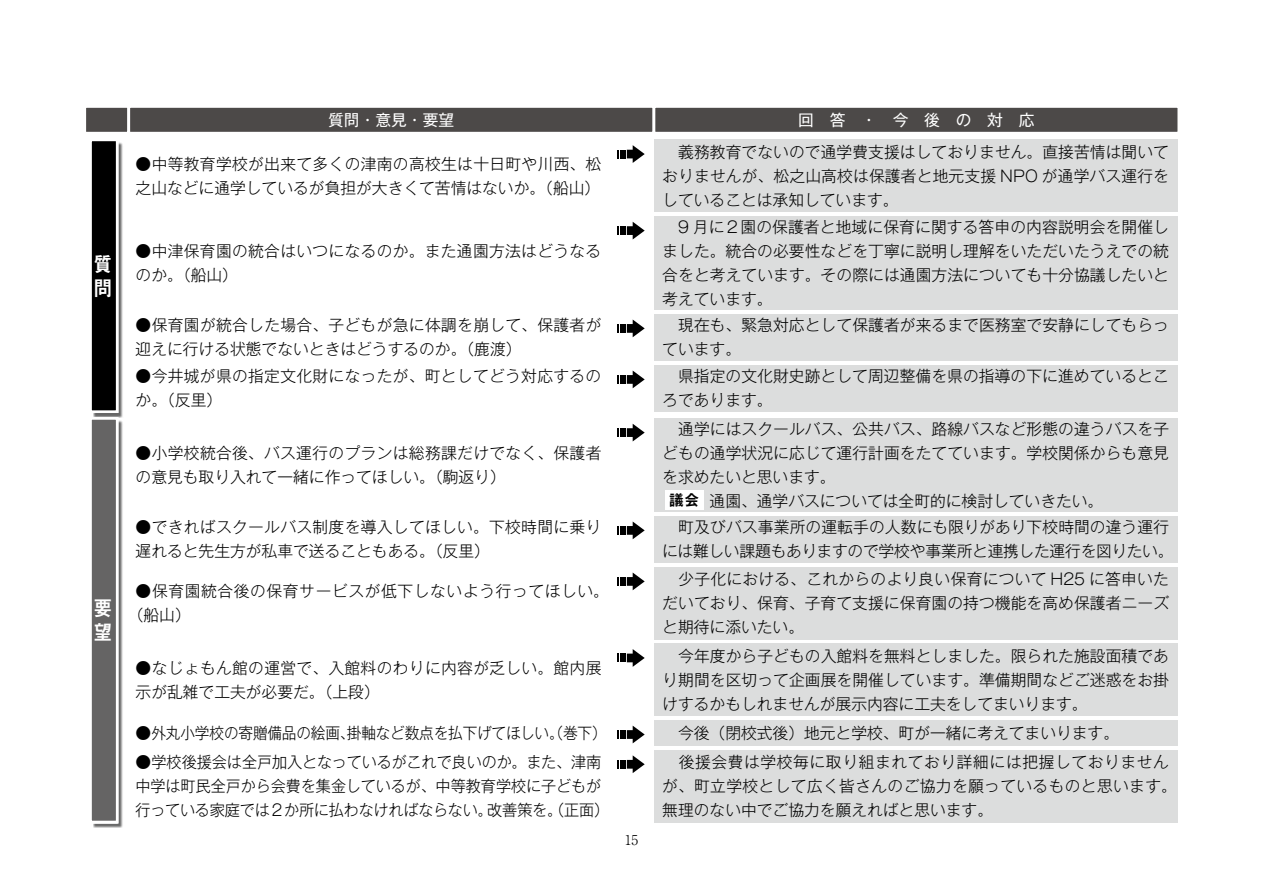
<style>
.page{position:relative;width:1263px;height:893px;background:#fff}
.page>*{position:absolute;margin:0;border:0;box-sizing:border-box;transform-origin:0 0}
.t1{font:21px/24px "Midashi Go Pro MB31";color:#fff;scale:.9 1}
.t2{font:300 15.75px/24px "Gothic MB101 Pro";letter-spacing:.005em;color:#000}
.t3{font:300 15.75px/24px "Gothic MB101 Pro";letter-spacing:.025em;color:#000}
.t4{font:300 15.75px/24px "Gothic MB101 Pro";letter-spacing:.04em;color:#000}
.t5{font:15.75px "Gothic MB101 Pro";letter-spacing:1em;color:#fff}
.t6{font:15.75px "Midashi Go Pro MB31";color:#000}
.t7{font:300 13.5px "Ryumin Pro";color:#000}
</style>
<div class="page">
<svg style="left:617px;top:145px;width:28px;height:18px"></svg>
<div style="left:654px;top:140px;width:523px;height:72px;background:#dcdddd"></div>
<div style="left:85px;top:106px;width:44px;height:27px;background:#4c4948;border:2px solid #fff"></div>
<div style="left:129px;top:107px;width:524px;height:26px;background:#4c4948"></div>
<div style="left:129px;top:106px;width:525px;height:27px;border:2px solid #fff"></div>
<div style="left:654px;top:107px;width:524px;height:26px;background:#4c4948"></div>
<div style="left:654px;top:106px;width:525px;height:27px;border:2px solid #fff"></div>
<div style="left:93px;top:142px;width:30px;height:276px;background:#000;opacity:.6"></div>
<div style="left:89px;top:138px;width:30px;height:275px;background:#fff"></div>
<div style="left:91px;top:140px;width:26px;height:271px;background:#000"></div>
<div style="left:90px;top:140px;width:27px;height:272px;border:2px solid #fff"></div>
<svg style="left:617px;top:222px;width:28px;height:17px"></svg>
<div style="left:654px;top:216px;width:523px;height:94px;background:#dcdddd"></div>
<svg style="left:617px;top:319px;width:28px;height:18px"></svg>
<svg style="left:617px;top:371px;width:28px;height:17px"></svg>
<svg style="left:617px;top:424px;width:28px;height:17px"></svg>
<svg style="left:617px;top:521px;width:28px;height:18px"></svg>
<div style="left:654px;top:314px;width:523px;height:47px;background:#dcdddd"></div>
<div style="left:654px;top:365px;width:523px;height:47px;background:#dcdddd"></div>
<div style="left:654px;top:418px;width:523px;height:94px;background:#dcdddd"></div>
<div style="left:654px;top:516px;width:523px;height:47px;background:#dcdddd"></div>
<div style="left:665px;top:490px;width:39px;height:20px;background:#fff"></div>
<div style="left:93px;top:420px;width:30px;height:408px;background:#000;opacity:.6"></div>
<div style="left:89px;top:417px;width:30px;height:406px;background:#fff"></div>
<div style="left:91px;top:419px;width:26px;height:402px;background:#656464"></div>
<div style="left:90px;top:418px;width:27px;height:404px;border:2px solid #fff"></div>
<svg style="left:617px;top:649px;width:28px;height:18px"></svg>
<div style="left:654px;top:644px;width:523px;height:72px;background:#dcdddd"></div>
<svg style="left:617px;top:572px;width:28px;height:18px"></svg>
<div style="left:654px;top:567px;width:523px;height:72px;background:#dcdddd"></div>
<svg style="left:617px;top:755px;width:28px;height:18px"></svg>
<div style="left:654px;top:750px;width:523px;height:72px;background:#dcdddd"></div>
<svg style="left:617px;top:726px;width:28px;height:17px"></svg>
<div style="left:654px;top:720px;width:523px;height:26px;background:#dcdddd"></div>
<p class="t5" style="left:328px;top:107px;width:127px">質問・意見・要望</p>
<p class="t5" style="left:798px;top:107px;width:238px">回答・今後の対応</p>
<p class="t2" style="left:136px;top:150px;width:467px">●中等教育学校が出来て多くの津南の高校生は十日町や川西、松之山などに通学しているが負担が大きくて苦情はないか。（船山）</p>
<h1 class="t1" style="left:93px;top:249px;width:22px">質問</h1>
<p class="t2" style="left:136px;top:237px;width:467px">●中津保育園の統合はいつになるのか。また通園方法はどうなるのか。（船山）</p>
<p class="t2" style="left:136px;top:311px;width:467px">●保育園が統合した場合、子どもが急に体調を崩して、保護者が迎えに行ける状態でないときはどうするのか。（鹿渡）</p>
<p class="t2" style="left:136px;top:362px;width:467px">●今井城が県の指定文化財になったが、町としてどう対応するのか。（反里）</p>
<p class="t2" style="left:136px;top:439px;width:467px">●小学校統合後、バス運行のプランは総務課だけでなく、保護者の意見も取り入れて一緒に作ってほしい。（駒返り）</p>
<p class="t2" style="left:136px;top:513px;width:467px">●できればスクールバス制度を導入してほしい。下校時間に乗り遅れると先生方が私車で送ることもある。（反里）</p>
<p class="t2" style="left:662px;top:138px;width:508px;text-align:justify">　義務教育でないので通学費支援はしておりません。直接苦情は聞いておりませんが、松之山高校は保護者と地元支援 NPO が通学バス運行をしていることは承知しています。</p>
<p class="t2" style="left:662px;top:213px;width:508px;text-align:justify">　9 月に２園の保護者と地域に保育に関する答申の内容説明会を開催しました。統合の必要性などを丁寧に説明し理解をいただいたうえでの統合をと考えています。その際には通園方法についても十分協議したいと考えています。</p>
<p class="t2" style="left:662px;top:311px;width:508px">　現在も、緊急対応として保護者が来るまで医務室で安静にしてもらっています。</p>
<p class="t2" style="left:662px;top:362px;width:508px">　県指定の文化財史跡として周辺整備を県の指導の下に進めているところであります。</p>
<p class="t2" style="left:662px;top:415px;width:508px">　通学にはスクールバス、公共バス、路線バスなど形態の違うバスを子どもの通学状況に応じて運行計画をたてています。学校関係からも意見を求めたいと思います。<br>　　　通園、通学バスについては全町的に検討していきたい。</p>
<p class="t2" style="left:662px;top:513px;width:513px">　町及びバス事業所の運転手の人数にも限りがあり下校時間の違う運行には難しい課題もありますので学校や事業所と連携した運行を図りたい。</p>
<p class="t6" style="left:669px;top:487px;width:32px">議会</p>
<h1 class="t1" style="left:93px;top:594px;width:22px">要望</h1>
<p class="t4" style="left:128px;top:577px;width:483px;text-indent:8px">●保育園統合後の保育サービスが低下しないよう行ってほしい。（船山）</p>
<p class="t2" style="left:662px;top:565px;width:508px;text-align:justify">　少子化における、これからのより良い保育について H25 に答申いただいており、保育、子育て支援に保育園の持つ機能を高め保護者ニーズと期待に添いたい。</p>
<p class="t2" style="left:136px;top:653px;width:467px">●なじょもん館の運営で、入館料のわりに内容が乏しい。館内展示が乱雑で工夫が必要だ。（上段）</p>
<p class="t2" style="left:662px;top:641px;width:508px;text-align:justify">　今年度から子どもの入館料を無料としました。限られた施設面積であり期間を区切って企画展を開催しています。準備期間などご迷惑をお掛けするかもしれませんが展示内容に工夫をしてまいります。</p>
<p class="t2" style="left:136px;top:719px;width:473px">●外丸小学校の寄贈備品の絵画、掛軸など数点を払下げてほしい。（巻下）</p>
<p class="t2" style="left:662px;top:719px;width:458px">　今後（閉校式後）地元と学校、町が一緒に考えてまいります。</p>
<p class="t2" style="left:135px;top:748px;width:475px">●学校後援会は全戸加入となっているがこれで良いのか。また、津南中学は町民全戸から会費を集金しているが、中等教育学校に子どもが行っている家庭では２か所に払わなければならない。改善策を。（正面）</p>
<p class="t3" style="left:662px;top:748px;width:516px">　後援会費は学校毎に取り組まれており詳細には把握しておりませんが、町立学校として広く皆さんのご協力を願っているものと思います。無理のない中でご協力を願えればと思います。</p>
<p class="t7" style="left:625px;top:829px;width:15px">15</p>
</div>
